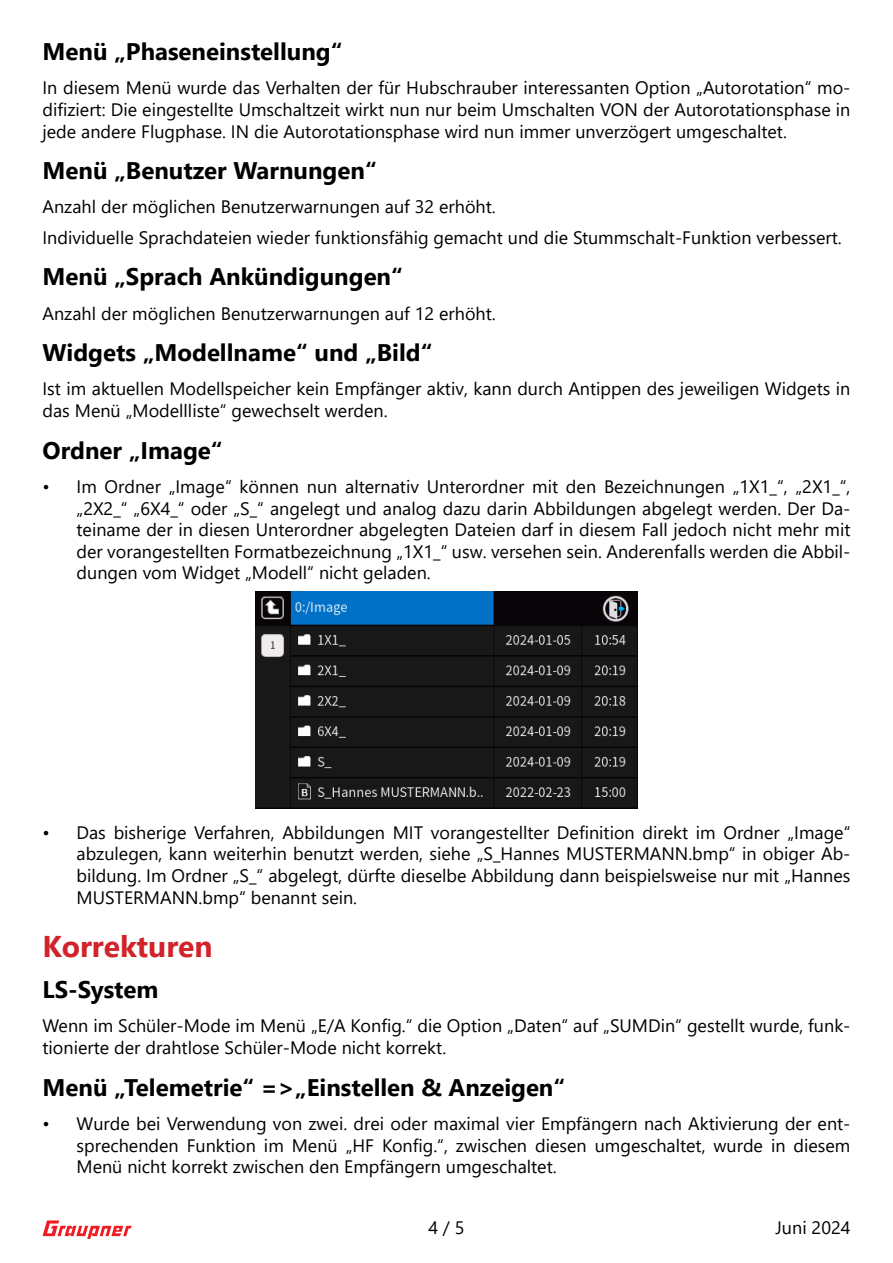
<style>
.page{position:relative;width:893px;height:1263px;background:#fff}
.page>*{position:absolute;margin:0;border:0;box-sizing:border-box;transform-origin:0 0}
.t1{font:700 30px "Segoe UI";color:#d2232a}
.t2{font:700 24px "Segoe UI";color:#000}
.t3{font:18px/21.6px "Segoe UI";color:#000;text-align:justify}
</style>
<div class="page">
<svg style="left:43px;top:1220px;width:89px;height:19px"></svg>
<img style="left:255px;top:592px;width:383px;height:217px">
<h2 class="t2" style="left:43px;top:29px;width:302px">Menü „Phaseneinstellung“</h2>
<p class="t3" style="left:43px;top:76px;width:809px">In diesem Menü wurde das Verhalten der für Hubschrauber interessanten Option „Autorotation“ mo&shy;difiziert: Die eingestellte Umschaltzeit wirkt nun nur beim Umschalten VON der Autorotationsphase in jede andere Flugphase. IN die Autorotationsphase wird nun immer unverzögert umgeschaltet.</p>
<h2 class="t2" style="left:43px;top:148px;width:336px">Menü „Benutzer Warnungen“</h2>
<p class="t3" style="left:43px;top:190px;width:801px;line-height:30.2px">Anzahl der möglichen Benutzerwarnungen auf 32 erhöht.<br>Individuelle Sprachdateien wieder funktionsfähig gemacht und die Stummschalt-Funktion verbessert.</p>
<h2 class="t2" style="left:43px;top:254px;width:362px">Menü „Sprach Ankündigungen“</h2>
<p class="t3" style="left:43px;top:301px;width:455px">Anzahl der möglichen Benutzerwarnungen auf 12 erhöht.</p>
<h2 class="t2" style="left:43px;top:330px;width:392px">Widgets „Modellname“ und „Bild“</h2>
<p class="t3" style="left:43px;top:377px;width:809px">Ist im aktuellen Modellspeicher kein Empfänger aktiv, kann durch Antippen des jeweiligen Widgets in das Menü „Modellliste“ gewechselt werden.</p>
<h2 class="t2" style="left:43px;top:427px;width:182px">Ordner „Image“</h2>
<p class="t3" style="left:77px;top:474px;width:775px;text-indent:-34px">• Im Ordner „Image“ können nun alternativ Unterordner mit den Bezeichnungen „1X1_“, „2X1_“, „2X2_“ „6X4_“ oder „S_“ angelegt und analog dazu darin Abbildungen abgelegt werden. Der Da&shy;teiname der in diesen Unterordner abgelegten Dateien darf in diesem Fall jedoch nicht mehr mit der vorangestellten Formatbezeichnung „1X1_“ usw. versehen sein. Anderenfalls werden die Abbil&shy;dungen vom Widget „Modell“ nicht geladen.</p>
<p class="t3" style="left:77px;top:820px;width:775px;text-indent:-34px">• Das bisherige Verfahren, Abbildungen MIT vorangestellter Definition direkt im Ordner „Image“ abzulegen, kann weiterhin benutzt werden, siehe „S_Hannes MUSTERMANN.bmp“ in obiger Ab&shy;bildung. Im Ordner „S_“ abgelegt, dürfte dieselbe Abbildung dann beispielsweise nur mit „Hannes MUSTERMANN.bmp“ benannt sein.</p>
<h1 class="t1" style="left:43px;top:917px;width:172px">Korrekturen</h1>
<h2 class="t2" style="left:43px;top:967px;width:117px">LS-System</h2>
<p class="t3" style="left:43px;top:1014px;width:809px">Wenn im Schüler-Mode im Menü „E/A Konfig.“ die Option „Daten“ auf „SUMDin“ gestellt wurde, funk&shy;tionierte der drahtlose Schüler-Mode nicht korrekt.</p>
<h2 class="t2" style="left:43px;top:1064px;width:524px">Menü „Telemetrie“ =&gt;„Einstellen &amp; Anzeigen“</h2>
<p class="t3" style="left:77px;top:1111px;width:775px;text-indent:-34px">• Wurde bei Verwendung von zwei. drei oder maximal vier Empfängern nach Aktivierung der ent&shy;sprechenden Funktion im Menü „HF Konfig.“, zwischen diesen umgeschaltet, wurde in diesem Menü nicht korrekt zwischen den Empfängern umgeschaltet.</p>
<p class="t3" style="left:428px;top:1215px;width:38px">4 / 5</p>
<p class="t3" style="left:775px;top:1215px;width:76px">Juni 2024</p>
</div>
